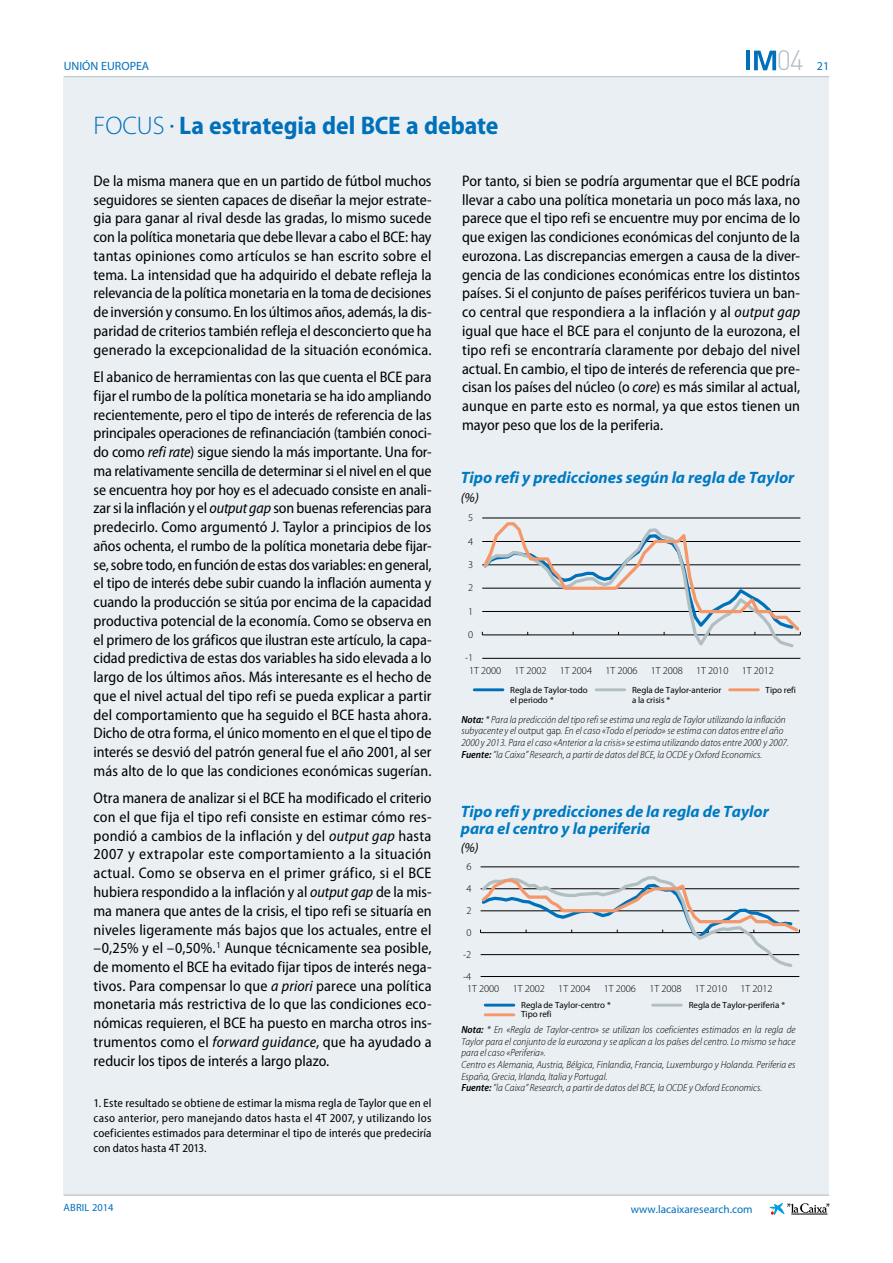
<style>
.page{position:relative;width:893px;height:1263px;background:#fff}
.page>*{position:absolute;margin:0;border:0;box-sizing:border-box;transform-origin:0 0}
.t1{font:300 27.6px "DIN Pro";color:#b2bdc2}
.t2{font:700 semi-condensed 25.5px "Myriad Pro";letter-spacing:-.005em;color:#0070ba}
.t3{font:italic 700 16.5px/16.4px "Myriad Pro";color:#007ac2}
.t4{font:semi-condensed 15.3px/18.8px "Myriad Pro";letter-spacing:.005em;color:#000;text-align:justify}
.t5{font:italic 13.5px "Myriad Pro";color:#000}
.t6{font:semi-condensed 12px/15px "Myriad Pro";letter-spacing:.01em;color:#000;text-align:justify}
.t7{font:12px "Myriad Pro";color:#0070ba}
.t8{font:11.25px "Myriad Pro";color:#0070ba}
.t9{font:10.5px "Myriad Pro";color:#0070ba}
.t10{font:italic 300 semi-condensed 10.35px/11.7px "Myriad Pro";letter-spacing:.005em;color:#000}
.t11{font:300 10.35px "Myriad Pro";letter-spacing:-.005em;color:#000}
.t12{font:9px/10.8px "Myriad Pro";color:#000}
.s1{font-weight:300;font-stretch:normal}
.s2{font-style:italic}
.s3{font-weight:600}
.s4{font-style:normal}
</style>
<div class="page">
<svg style="left:769px;top:1203px;width:60px;height:12px"></svg>
<svg style="left:754px;top:51px;width:22px;height:19px"></svg>
<hr style="left:746px;top:51px;width:4px;height:19px;background:#0070ba">
<div style="left:64px;top:77px;width:765px;height:1118px;background:#e9eff3"></div>
<hr style="left:64px;top:1195px;width:765px;height:1px;background:#b2bdc2">
<hr style="left:64px;top:76px;width:765px;height:1px;background:#b2bdc2">
<hr style="left:482px;top:658px;width:318px;height:1px;background:#000">
<hr style="left:482px;top:518px;width:318px;height:1px;background:#000">
<svg style="left:482px;top:522px;width:319px;height:126px"></svg>
<hr style="left:474px;top:688px;width:29px;height:3px;background:#0070b9">
<hr style="left:596px;top:688px;width:29px;height:3px;background:#b1bec2">
<hr style="left:730px;top:688px;width:28px;height:3px;background:#f49869">
<hr style="left:481px;top:976px;width:318px;height:1px;background:#000">
<hr style="left:481px;top:866px;width:318px;height:1px;background:#000">
<svg style="left:480px;top:876px;width:320px;height:91px"></svg>
<hr style="left:485px;top:1004px;width:29px;height:2px;background:#0070b9">
<hr style="left:653px;top:1004px;width:28px;height:2px;background:#b1bec2">
<hr style="left:485px;top:1013px;width:29px;height:3px;background:#f49869">
<p class="t7" style="left:64px;top:59px;width:87px">UNIÓN EUROPEA</p>
<h1 class="t1" style="left:777px;top:42px;width:29px">04</h1>
<p class="t7" style="left:817px;top:60px;width:14px">21</p>
<h2 class="t2" style="left:94px;top:111px;width:406px"><span class="s1">FOCUS</span> <sup>•</sup> La estrategia del BCE a debate</h2>
<p class="t4" style="left:94px;top:172px;width:340px">De la misma manera que en un partido de fútbol muchos seguidores se sienten capaces de diseñar la mejor estrate&shy;gia para ganar al rival desde las gradas, lo mismo sucede con la política monetaria que debe llevar a cabo el BCE: hay tantas opiniones como artículos se han escrito sobre el tema. La intensidad que ha adquirido el debate refleja la relevancia de la política monetaria en la toma de decisiones de inversión y consumo. En los últimos años, además, la dis&shy;paridad de criterios también refleja el desconcierto que ha generado la excepcionalidad de la situación económica.</p>
<p class="t4" style="left:94px;top:368px;width:340px">El abanico de herramientas con las que cuenta el BCE para fijar el rumbo de la política monetaria se ha ido ampliando recientemente, pero el tipo de interés de referencia de las principales operaciones de refinanciación (también conoci&shy;do como <span class="s2">refi rate</span>) sigue siendo la más importante. Una for&shy;ma relativamente sencilla de determinar si el nivel en el que se encuentra hoy por hoy es el adecuado consiste en anali&shy;zar si la inflación y el <span class="s2">output gap</span> son buenas referencias para predecirlo. Como argumentó J. Taylor a principios de los años ochenta, el rumbo de la política monetaria debe fijar&shy;se, sobre todo, en función de estas dos variables: en general, el tipo de interés debe subir cuando la inflación aumenta y cuando la producción se sitúa por encima de la capacidad productiva potencial de la economía. Como se observa en el primero de los gráficos que ilustran este artículo, la capa&shy;cidad predictiva de estas dos variables ha sido elevada a lo largo de los últimos años. Más interesante es el hecho de que el nivel actual del tipo refi se pueda explicar a partir del comportamiento que ha seguido el BCE hasta ahora.<br>Dicho de otra forma, el único momento en el que el tipo de interés se desvió del patrón general fue el año 2001, al ser más alto de lo que las condiciones económicas sugerían.</p>
<p class="t4" style="left:94px;top:789px;width:340px">Otra manera de analizar si el BCE ha modificado el criterio con el que fija el tipo refi consiste en estimar cómo res&shy;pondió a cambios de la inflación y del <span class="s2">output gap</span> hasta 2007 y extrapolar este comportamiento a la situación actual. Como se observa en el primer gráfico, si el BCE hubiera respondido a la inflación y al <span class="s2">output gap</span> de la mis&shy;ma manera que antes de la crisis, el tipo refi se situaría en niveles ligeramente más bajos que los actuales, entre el –0,25% y el –0,50%.<sup>1</sup> Aunque técnicamente sea posible, de momento el BCE ha evitado fijar tipos de interés nega&shy;tivos. Para compensar lo que <span class="s2">a priori</span> parece una política monetaria más restrictiva de lo que las condiciones eco&shy;nómicas requieren, el BCE ha puesto en marcha otros ins&shy;trumentos como el <span class="s2">forward guidance</span>, que ha ayudado a reducir los tipos de interés a largo plazo.</p>
<p class="t4" style="left:462px;top:172px;width:340px">Por tanto, si bien se podría argumentar que el BCE podría llevar a cabo una política monetaria un poco más laxa, no parece que el tipo refi se encuentre muy por encima de lo que exigen las condiciones económicas del conjunto de la eurozona. Las discrepancias emergen a causa de la diver&shy;gencia de las condiciones económicas entre los distintos países. Si el conjunto de países periféricos tuviera un ban&shy;co central que respondiera a la inflación y al <span class="s2">output gap </span>igual que hace el BCE para el conjunto de la eurozona, el tipo refi se encontraría claramente por debajo del nivel actual. En cambio, el tipo de interés de referencia que pre&shy;cisan los países del núcleo (o <span class="s2">core</span>) es más similar al actual, aunque en parte esto es normal, ya que estos tienen un mayor peso que los de la periferia.</p>
<p class="t3" style="left:461px;top:469px;width:335px">Tipo refi y predicciones según la regla de Taylor</p>
<p class="t5" style="left:461px;top:489px;width:19px">(%)</p>
<p class="t11" style="left:468px;top:512px;width:7px">5</p>
<p class="t11" style="left:468px;top:535px;width:7px">4</p>
<p class="t11" style="left:468px;top:559px;width:7px">3</p>
<p class="t11" style="left:468px;top:582px;width:7px">2</p>
<p class="t11" style="left:468px;top:605px;width:7px">1</p>
<p class="t11" style="left:468px;top:629px;width:7px">0</p>
<p class="t11" style="left:465px;top:652px;width:10px">-1</p>
<p class="t11" style="left:469px;top:665px;width:34px">1T 2000</p>
<p class="t11" style="left:514px;top:665px;width:34px">1T 2002</p>
<p class="t11" style="left:560px;top:665px;width:34px">1T 2004</p>
<p class="t11" style="left:605px;top:665px;width:34px">1T 2006</p>
<p class="t11" style="left:651px;top:665px;width:34px">1T 2008</p>
<p class="t11" style="left:696px;top:665px;width:34px">1T 2010</p>
<p class="t11" style="left:742px;top:665px;width:34px">1T 2012</p>
<p class="t12" style="left:510px;top:684px;width:79px">Regla de Taylor-todo el periodo *</p>
<p class="t12" style="left:632px;top:684px;width:91px">Regla de Taylor-anterior a la crisis *</p>
<p class="t12" style="left:766px;top:684px;width:32px">Tipo refi</p>
<p class="t10" style="left:461px;top:713px;width:329px"><span class="s3">Nota:</span> * Para la predicción del tipo refi se estima una regla de Taylor utilizando la inflación subyacente y el <span class="s4">output gap</span>. En el caso «Todo el periodo» se estima con datos entre el año 2000 y 2013. Para el caso «Anterior a la crisis» se estima utilizando datos entre 2000 y 2007.<br><span class="s3">Fuente:</span> ”la Caixa” Research, a partir de datos del BCE, la OCDE y Oxford Economics.</p>
<p class="t3" style="left:461px;top:804px;width:310px">Tipo refi y predicciones de la regla de Taylor para el centro y la periferia</p>
<p class="t5" style="left:461px;top:840px;width:19px">(%)</p>
<p class="t11" style="left:466px;top:861px;width:7px">6</p>
<p class="t11" style="left:466px;top:883px;width:7px">4</p>
<p class="t11" style="left:466px;top:905px;width:7px">2</p>
<p class="t11" style="left:466px;top:927px;width:7px">0</p>
<p class="t11" style="left:463px;top:948px;width:10px">-2</p>
<p class="t11" style="left:463px;top:970px;width:10px">-4</p>
<p class="t11" style="left:467px;top:983px;width:34px">1T 2000</p>
<p class="t11" style="left:513px;top:983px;width:34px">1T 2002</p>
<p class="t11" style="left:558px;top:983px;width:34px">1T 2004</p>
<p class="t11" style="left:604px;top:983px;width:34px">1T 2006</p>
<p class="t11" style="left:649px;top:983px;width:34px">1T 2008</p>
<p class="t11" style="left:695px;top:983px;width:34px">1T 2010</p>
<p class="t11" style="left:740px;top:983px;width:34px">1T 2012</p>
<p class="t12" style="left:521px;top:999px;width:91px">Regla de Taylor-centro *</p>
<p class="t12" style="left:689px;top:999px;width:98px">Regla de Taylor-periferia *</p>
<p class="t12" style="left:521px;top:1009px;width:32px">Tipo refi</p>
<p class="t10" style="left:461px;top:1024px;width:336px"><span class="s3">Nota:</span> * En «Regla de Taylor-centro» se utilizan los coeficientes estimados en la regla de Taylor para el conjunto de la eurozona y se aplican a los países del centro. Lo mismo se hace para elcaso «Periferia».<br>Centro es Alemania, Austria, Bélgica, Finlandia, Francia, Luxemburgo y Holanda. Periferia es España, Grecia, Irlanda, Italia y Portugal.<br><span class="s3">Fuente:</span> ”la Caixa” Research, a partir de datos del BCE, la OCDE y Oxford Economics.</p>
<p class="t6" style="left:94px;top:1096px;width:340px">1. Este resultado se obtiene de estimar la misma regla de Taylor que en el caso anterior, pero manejando datos hasta el 4T 2007, y utilizando los coeficientes estimados para determinar el tipo de interés que predeciría con datos hasta 4T 2013.</p>
<p class="t9" style="left:63px;top:1202px;width:52px">abri l 2014</p>
<p class="t8" style="left:631px;top:1203px;width:123px">www.lacaixaresearch.com</p>
</div>
